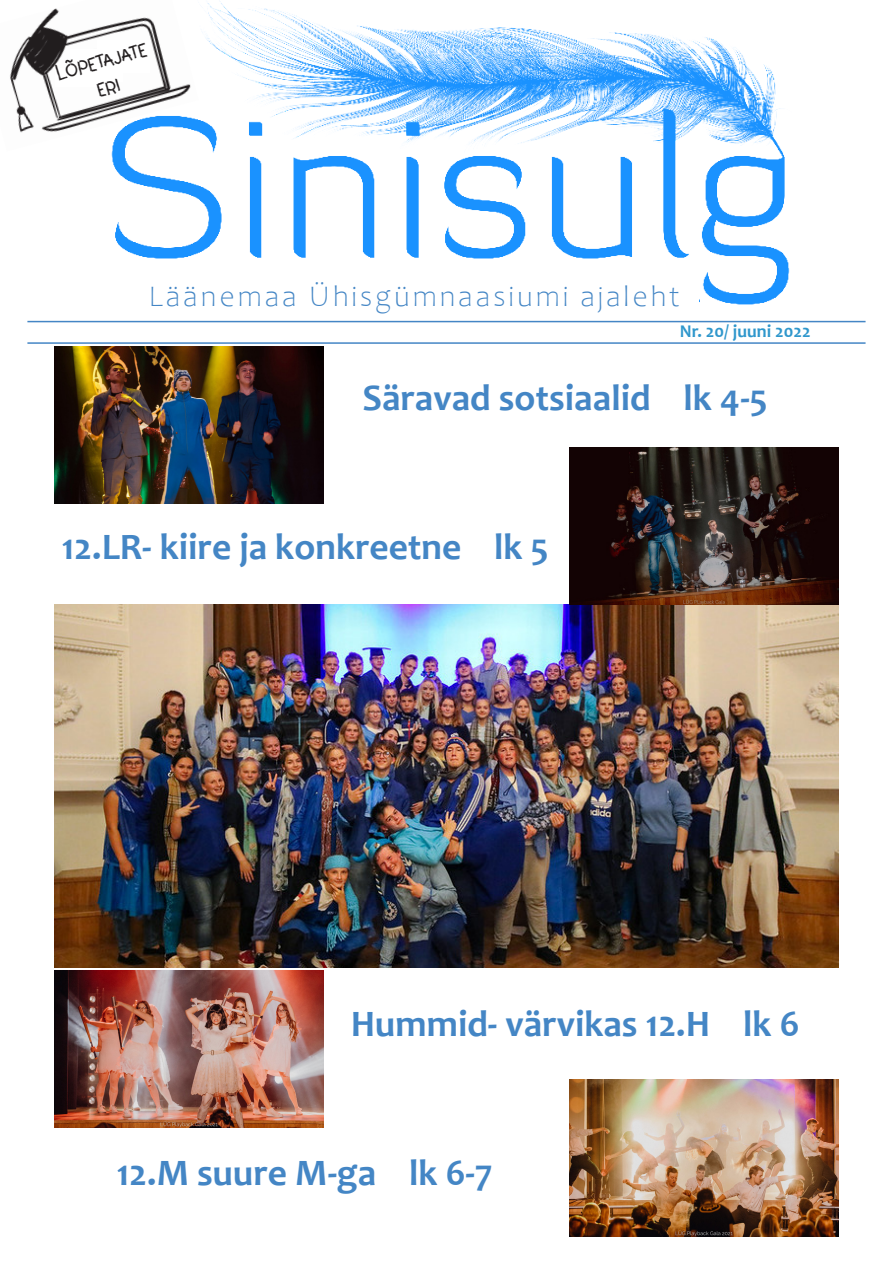
<style>
.page{position:relative;width:893px;height:1263px;background:#fff}
.page>*{position:absolute;margin:0;border:0;box-sizing:border-box;transform-origin:0 0}
.t1{font:700 37.5px "Candara";color:#4486c5}
.t2{font:300 30px "Candara";letter-spacing:.09em;color:#4486c5}
.t3{font:22.5px "The Swarm";color:#231f20}
.t4{font:700 18px "Candara";color:#2f97cc}
</style>
<div class="page">
<img style="left:111px;top:1px;width:679px;height:304px">
<div style="left:104px;top:274px;width:595px;height:43px;background:#fff"></div>
<img style="left:54px;top:604px;width:785px;height:363px">
<img style="left:54px;top:970px;width:269px;height:157px">
<img style="left:570px;top:1079px;width:269px;height:157px">
<img style="left:570px;top:447px;width:269px;height:157px">
<img style="left:54px;top:347px;width:269px;height:157px">
<img style="left:10px;top:1px;width:189px;height:150px">
<div style="left:97px;top:40px;width:52px;height:32px;background:#fff"></div>
<div style="left:71px;top:49px;width:52px;height:32px;background:#fff"></div>
<div style="left:56px;top:68px;width:55px;height:18px;background:#fff"></div>
<hr style="left:27px;top:321px;width:838px;height:1px;background:#4486c5">
<hr style="left:27px;top:342px;width:838px;height:2px;background:#4486c5">
<svg style="left:97px;top:81px;width:23px;height:16px"></svg>
<p class="t3" style="left:53px;top:60px;width:95px;rotate:-15deg">Lõpetajate</p>
<p class="t2" style="left:148px;top:279px;width:533px">Läänemaa Ühisgümnaasiumi ajaleht</p>
<p class="t4" style="left:680px;top:320px;width:132px">Nr. 20/ juuni 2022</p>
<p class="t1" style="left:362px;top:374px;width:406px">Säravad sotsiaalid lk 4-5</p>
<p class="t1" style="left:62px;top:523px;width:488px">12.LR- kiire ja konkreetne lk 5</p>
<p class="t1" style="left:351px;top:1001px;width:450px">Hummid- värvikas 12.H lk 6</p>
<p class="t1" style="left:117px;top:1149px;width:377px">12.M suure M-ga lk 6-7</p>
</div>
